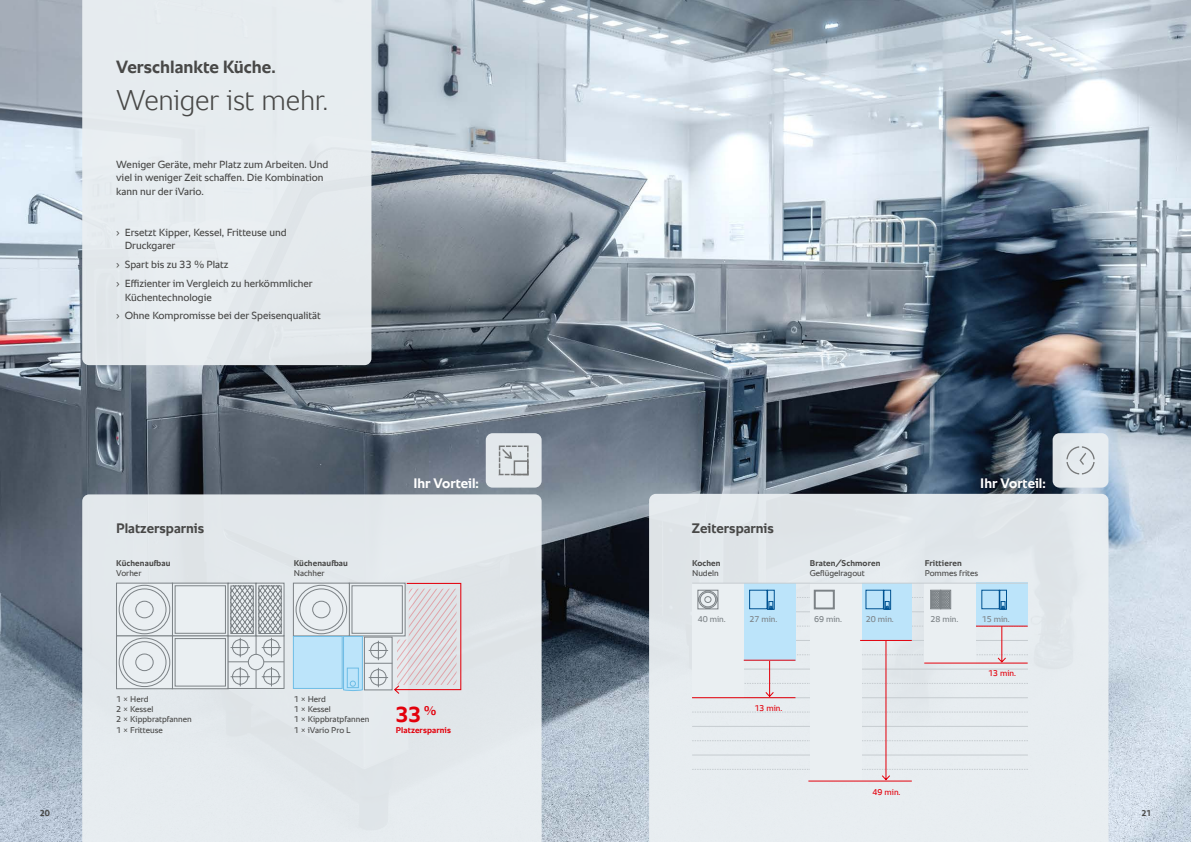
<style>
.page{position:relative;width:1191px;height:842px;background:#fff}
.page>*{position:absolute;margin:0;border:0;box-sizing:border-box;transform-origin:0 0}
.t1{font:300 29px "RATIONAL Sans TT";letter-spacing:-.01em;color:#484847}
.t2{font:700 22px "RATIONAL Sans TT";color:#e3000b}
.t3{font:700 18px "RATIONAL Sans TT";color:#484847}
.t4{font:700 14px "RATIONAL Sans TT";color:#484847}
.t5{font:700 14px "RATIONAL Sans TT";letter-spacing:-.005em;color:#fff}
.t6{font:10.5px/13.6px "RATIONAL Sans TT";color:#484847}
.t7{font:8.5px/10.2px "RATIONAL Sans TT";color:#484847}
.t8{font:700 8.5px "RATIONAL Sans TT";letter-spacing:.015em;color:#484847}
.t9{font:8.5px "RATIONAL Sans TT";color:#7c8286}
.t10{font:8.5px "RATIONAL Sans TT";color:#e3000b}
.t11{font:700 8.5px "RATIONAL Sans TT";letter-spacing:.01em;color:#e3000b}
</style>
<div class="page">
<img style="left:0;top:0;width:1191px;height:842px">
<div style="left:82px;top:0;width:289px;height:365px;background:#e6ecef"></div>
<div style="left:82px;top:494px;width:459px;height:348px;background:#e3e9ec"></div>
<svg style="left:649px;top:494px;width:459px;height:348px;background:#e4e9ed"></svg>
<hr style="left:692px;top:611px;width:336px;height:1px;background:#c6ccd0">
<svg style="left:692px;top:625px;width:336px;height:156px;background:#e4e8eb"></svg>
<div style="left:743px;top:583px;width:52px;height:77px;background:#bce4fa"></div>
<div style="left:976px;top:583px;width:51px;height:43px;background:#bce4fa"></div>
<div style="left:692px;top:583px;width:51px;height:115px;background:#eaeff2"></div>
<div style="left:924px;top:583px;width:52px;height:80px;background:#eaeff2"></div>
<div style="left:860px;top:583px;width:51px;height:57px;background:#bce4fa"></div>
<div style="left:810px;top:583px;width:51px;height:198px;background:#eaeff2"></div>
<svg style="left:697px;top:590px;width:331px;height:20px"></svg>
<hr style="left:692px;top:583px;width:336px;height:1px;background:#c6ccd0">
<hr style="left:860px;top:640px;width:51px;height:1px;background:#e3000b">
<hr style="left:808px;top:781px;width:103px;height:1px;background:#e3000b">
<hr style="left:924px;top:663px;width:103px;height:1px;background:#e3000b">
<hr style="left:976px;top:626px;width:51px;height:1px;background:#e3000b">
<hr style="left:692px;top:697px;width:103px;height:1px;background:#e3000b">
<hr style="left:743px;top:660px;width:52px;height:1px;background:#e3000b">
<div style="left:1052px;top:433px;width:56px;height:55px;background:#eaeff2;border-radius:7px"></div>
<svg style="left:1066px;top:446px;width:28px;height:28px"></svg>
<div style="left:486px;top:433px;width:55px;height:55px;background:#e3e9ec;border-radius:7px"></div>
<svg style="left:499px;top:445px;width:29px;height:30px"></svg>
<svg style="left:173px;top:583px;width:55px;height:53px"></svg>
<div style="left:175px;top:585px;width:51px;height:48px;background:#eaeff2;border:1px solid #7c8286"></div>
<svg style="left:173px;top:636px;width:54px;height:53px"></svg>
<div style="left:175px;top:638px;width:51px;height:48px;background:#eaeff2;border:1px solid #7c8286"></div>
<div style="left:116px;top:583px;width:57px;height:53px;background:#eaeff2;border:1px solid #7c8286"></div>
<svg style="left:119px;top:585px;width:51px;height:49px"></svg>
<div style="left:119px;top:585px;width:51px;height:49px;border:1px solid #7c8286;border-radius:50%"></div>
<div style="left:123px;top:589px;width:43px;height:41px;background:#eaeff2;border-radius:50%"></div>
<div style="left:123px;top:589px;width:43px;height:41px;border:1px solid #7c8286;border-radius:50%"></div>
<div style="left:135px;top:601px;width:18px;height:17px;border:1px solid #7c8286;border-radius:50%"></div>
<svg style="left:116px;top:636px;width:57px;height:53px"></svg>
<svg style="left:119px;top:638px;width:51px;height:48px"></svg>
<div style="left:119px;top:638px;width:51px;height:49px;border:1px solid #7c8286;border-radius:50%"></div>
<div style="left:123px;top:642px;width:43px;height:41px;background:#eaeff2;border-radius:50%"></div>
<div style="left:123px;top:641px;width:43px;height:42px;border:1px solid #7c8286;border-radius:50%"></div>
<div style="left:135px;top:654px;width:18px;height:17px;border:1px solid #7c8286;border-radius:50%"></div>
<svg style="left:293px;top:583px;width:50px;height:53px"></svg>
<svg style="left:296px;top:585px;width:51px;height:49px"></svg>
<div style="left:296px;top:585px;width:51px;height:49px;border:1px solid #7c8286;border-radius:50%"></div>
<div style="left:300px;top:589px;width:43px;height:41px;background:#eaeff2;border-radius:50%"></div>
<div style="left:299px;top:589px;width:44px;height:41px;border:1px solid #7c8286;border-radius:50%"></div>
<div style="left:312px;top:601px;width:18px;height:17px;border:1px solid #7c8286;border-radius:50%"></div>
<div style="left:293px;top:636px;width:49px;height:53px;background:#bce4fa;border:1px solid #6ebde6"></div>
<svg style="left:228px;top:583px;width:28px;height:3px"></svg>
<svg style="left:256px;top:583px;width:28px;height:3px"></svg>
<svg style="left:227px;top:586px;width:57px;height:103px;background:#c5cbce"></svg>
<div style="left:259px;top:586px;width:22px;height:48px;border:1px solid #7c8286"></div>
<svg style="left:343px;top:582px;width:119px;height:113px;background:#d9d8de"></svg>
<h3 class="t3" style="left:116px;top:53px;width:161px">Verschlankte Küche.</h3>
<h1 class="t1" style="left:116px;top:79px;width:214px">Weniger ist mehr.</h1>
<p class="t6" style="left:116px;top:158px;width:214px">Weniger Geräte, mehr Platz zum Arbeiten. Und viel in weniger Zeit schaffen. Die Kombination kann nur der iVario.</p>
<p class="t6" style="left:125px;top:226px;width:163px;text-indent:-9px">› Ersetzt Kipper, Kessel, Fritteuse und<br>Druckgarer</p>
<p class="t6" style="left:116px;top:255px;width:198px;line-height:18.7px">› Spart bis zu 33 % Platz<br>› Effizienter im Vergleich zu herkömmlicher</p>
<p class="t6" style="left:116px;top:288px;width:206px;line-height:18.7px;text-indent:9px">Küchentechnologie<br>› Ohne Kompromisse bei der Speisenqualität</p>
<h3 class="t5" style="left:413px;top:473px;width:67px">Ihr Vorteil:</h3>
<h3 class="t5" style="left:980px;top:473px;width:67px">Ihr Vorteil:</h3>
<h3 class="t4" style="left:116px;top:518px;width:89px">Platzersparnis</h3>
<h3 class="t4" style="left:692px;top:518px;width:83px">Zeitersparnis</h3>
<p class="t8" style="left:116px;top:557px;width:56px">Küchenaufbau</p>
<p class="t7" style="left:116px;top:568px;width:27px">Vorher</p>
<p class="t8" style="left:294px;top:557px;width:56px">Küchenaufbau</p>
<p class="t7" style="left:294px;top:568px;width:32px">Nachher</p>
<p class="t8" style="left:692px;top:557px;width:30px">Kochen</p>
<p class="t7" style="left:692px;top:568px;width:28px">Nudeln</p>
<p class="t8" style="left:810px;top:557px;width:72px">Braten/Schmoren</p>
<p class="t7" style="left:810px;top:568px;width:57px">Geflügelragout</p>
<p class="t8" style="left:924px;top:557px;width:38px">Frittieren</p>
<p class="t7" style="left:924px;top:568px;width:55px">Pommes frites</p>
<p class="t7" style="left:116px;top:694px;width:77px">1 × Herd<br>2 × Kessel<br>2 × Kippbratpfannen<br>1 × Fritteuse</p>
<p class="t7" style="left:294px;top:694px;width:77px">1 × Herd<br>1 × Kessel<br>1 × Kippbratpfannen<br>1 × iVario Pro L</p>
<h2 class="t2" style="left:396px;top:699px;width:42px">33 <sup>%</sup></h2>
<p class="t11" style="left:396px;top:723px;width:56px">Platzersparnis</p>
<p class="t9" style="left:698px;top:613px;width:29px">40 min.</p>
<p class="t9" style="left:749px;top:613px;width:29px">27 min.</p>
<p class="t9" style="left:814px;top:613px;width:29px">69 min.</p>
<p class="t10" style="left:754px;top:702px;width:29px">13 min.</p>
<p class="t9" style="left:866px;top:613px;width:29px">20 min.</p>
<p class="t9" style="left:930px;top:613px;width:29px">28 min.</p>
<p class="t9" style="left:981px;top:613px;width:29px">15 min.</p>
<p class="t10" style="left:988px;top:667px;width:29px">13 min.</p>
<p class="t10" style="left:872px;top:786px;width:29px">49 min.</p>
<p class="t8" style="left:40px;top:807px;width:12px">20</p>
<p class="t8" style="left:1141px;top:807px;width:11px">21</p>
</div>
